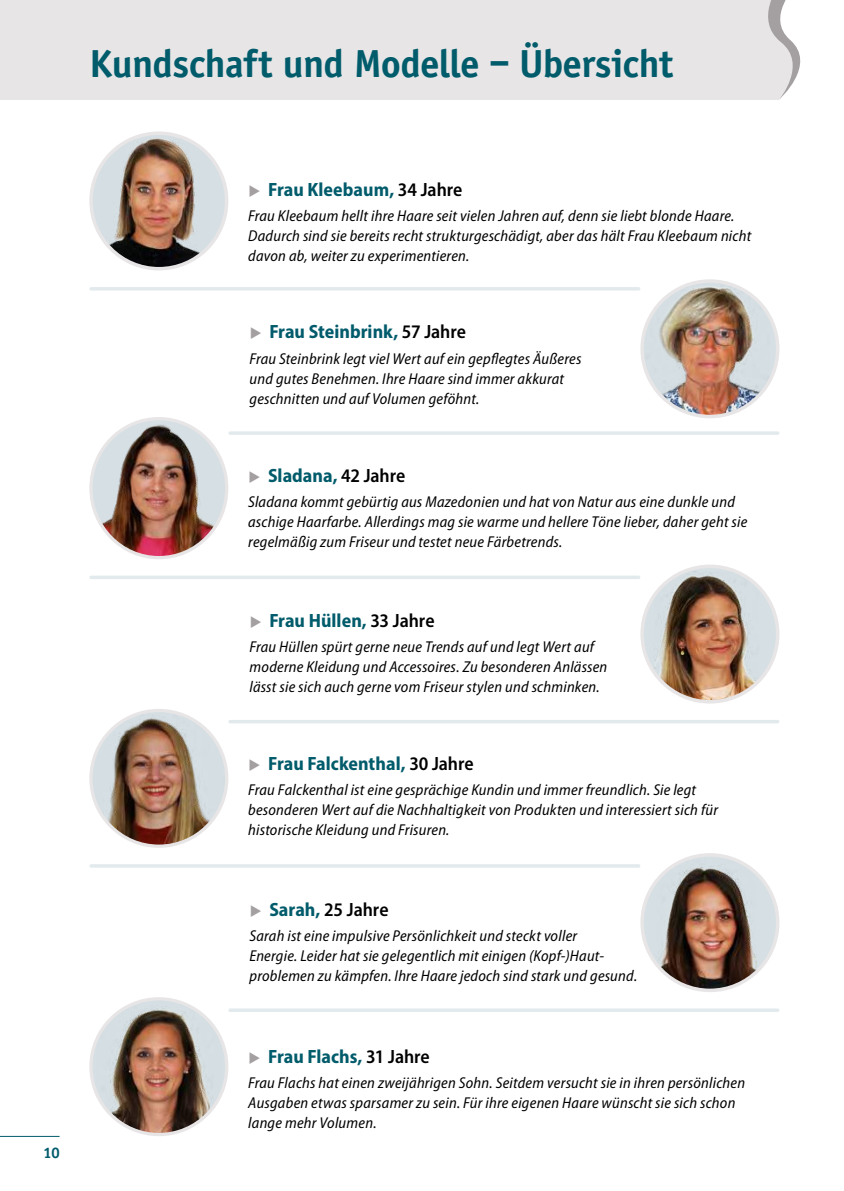
<style>
.page{position:relative;width:844px;height:1191px;background:#fff}
.page>*{position:absolute;margin:0;border:0;box-sizing:border-box;transform-origin:0 0}
.t1{font:700 40.25px "Officina Sans";letter-spacing:-.01em;color:#005b6b}
.t2{font:700 semi-condensed 19.25px "Myriad Pro";color:#005b6b}
.t3{font:600 semi-condensed 19.25px "Myriad Pro";letter-spacing:-.005em;color:#000}
.t4{font:italic semi-condensed 15.75px/20.1px "Myriad Pro";letter-spacing:.015em;color:#000}
.t5{font:700 15.75px "Officina Sans";color:#005b6b}
.s1{font-family:"STIX General";font-weight:400;font-stretch:normal;color:#a4a0a1}
.s2{font-weight:600;color:#000}
.s3{font-weight:700;color:#005b6b}
</style>
<div class="page">
<div style="left:0;top:0;width:801px;height:99px;background:#e7e5e6"></div>
<hr style="left:91px;top:287px;width:547px;height:3px;background:#e3eaed">
<svg style="left:91px;top:575px;width:547px;height:4px;fill:#e3eaed"></svg>
<hr style="left:91px;top:864px;width:547px;height:3px;background:#e3eaed">
<svg style="left:230px;top:1008px;width:547px;height:4px;fill:#e3eaed"></svg>
<hr style="left:230px;top:431px;width:547px;height:4px;background:#e3eaed">
<hr style="left:230px;top:720px;width:547px;height:3px;background:#e3eaed">
<img style="left:95px;top:1001px;width:127px;height:133px">
<div style="left:89px;top:997px;width:139px;height:139px;border:3px solid #e7e5e6;border-radius:50%"></div>
<div style="left:91px;top:133px;width:135px;height:136px;background:#d6e0e4;border-radius:50%"></div>
<img style="left:99px;top:136px;width:112px;height:133px">
<div style="left:89px;top:131px;width:139px;height:139px;border:4px solid #e7e5e6;border-radius:50%"></div>
<img style="left:91px;top:710px;width:136px;height:136px;border-radius:68px">
<div style="left:89px;top:709px;width:139px;height:139px;border:3px solid #e7e5e6;border-radius:50%"></div>
<img style="left:645px;top:284px;width:125px;height:132px">
<div style="left:640px;top:279px;width:139px;height:139px;border:4px solid #e7e5e6;border-radius:50%"></div>
<div style="left:642px;top:566px;width:135px;height:136px;background:#d6e0e4;border-radius:50%"></div>
<img style="left:653px;top:571px;width:106px;height:131px">
<div style="left:640px;top:564px;width:139px;height:139px;border:4px solid #e7e5e6;border-radius:50%"></div>
<div style="left:642px;top:855px;width:135px;height:135px;background:#d6e0e4;border-radius:50%"></div>
<img style="left:655px;top:858px;width:101px;height:132px">
<div style="left:640px;top:853px;width:139px;height:139px;border:4px solid #e7e5e6;border-radius:50%"></div>
<img style="left:93px;top:421px;width:131px;height:136px">
<div style="left:89px;top:417px;width:139px;height:142px;border:3px solid #e7e5e6;border-radius:50%"></div>
<hr style="left:0;top:1136px;width:60px;height:1px;background:#005b6b">
<h1 class="t1" style="left:89px;top:42px;width:585px">Kundschaft und Modelle – Übersicht</h1>
<p class="t5" style="left:44px;top:1144px;width:18px">10</p>
<p class="t2" style="left:248px;top:182px;width:216px"><span class="s1">▸</span> Frau Kleebaum, <span class="s2">34 Jahre</span></p>
<p class="t4" style="left:248px;top:206px;width:504px">Frau Kleebaum hellt ihre Haare seit vielen Jahren auf, denn sie liebt blonde Haare.<br>Dadurch sind sie bereits recht strukturgeschädigt, aber das hält Frau Kleebaum nicht davon ab, weiter zu experimentieren.</p>
<p class="t2" style="left:249px;top:325px;width:218px"><span class="s1">▸</span> Frau Steinbrink, <span class="s2">57 Jahre</span></p>
<p class="t4" style="left:249px;top:349px;width:333px">Frau Steinbrink legt viel Wert auf ein gepflegtes Äußeres und gutes Benehmen. Ihre Haare sind immer akkurat geschnitten und auf Volumen geföhnt.</p>
<p class="t2" style="left:248px;top:468px;width:159px"><span class="s1">▸</span> Sladana, <span class="s2">42 Jahre</span></p>
<p class="t4" style="left:248px;top:492px;width:500px">Sladana kommt gebürtig aus Mazedonien und hat von Natur aus eine dunkle und aschige Haarfarbe. Allerdings mag sie warme und hellere Töne lieber, daher geht sie regelmäßig zum Friseur und testet neue Färbetrends.</p>
<p class="t2" style="left:249px;top:613px;width:186px"><span class="s1">▸</span> Frau Hüllen, <span class="s2">33 Jahre</span></p>
<p class="t4" style="left:249px;top:637px;width:359px">Frau Hüllen spürt gerne neue Trends auf und legt Wert auf moderne Kleidung und Accessoires. Zu besonderen Anlässen lässt sie sich auch gerne vom Friseur stylen und schminken.</p>
<p class="t2" style="left:248px;top:756px;width:227px"><span class="s1">▸</span> Frau Falckenthal, <span class="s2">30 Jahre</span></p>
<p class="t4" style="left:248px;top:780px;width:471px">Frau Falckenthal ist eine gesprächige Kundin und immer freundlich. Sie legt besonderen Wert auf die Nachhaltigkeit von Produkten und interessiert sich für historische Kleidung und Frisuren.</p>
<p class="t3" style="left:249px;top:899px;width:140px"><span class="s1">▸</span> <span class="s3">Sarah,</span> 25 Jahre</p>
<p class="t4" style="left:249px;top:926px;width:389px">Sarah ist eine impulsive Persönlichkeit und steckt voller<br>Energie. Leider hat sie gelegentlich mit einigen (Kopf-)Haut&shy;problemen zu kämpfen. Ihre Haare jedoch sind stark und gesund.</p>
<p class="t2" style="left:248px;top:1049px;width:183px"><span class="s1">▸</span> Frau Flachs, <span class="s2">31 Jahre</span></p>
<p class="t4" style="left:248px;top:1073px;width:498px">Frau Flachs hat einen zweijährigen Sohn. Seitdem versucht sie in ihren persönlichen<br>Ausgaben etwas sparsamer zu sein. Für ihre eigenen Haare wünscht sie sich schon lange mehr Volumen.</p>
</div>
